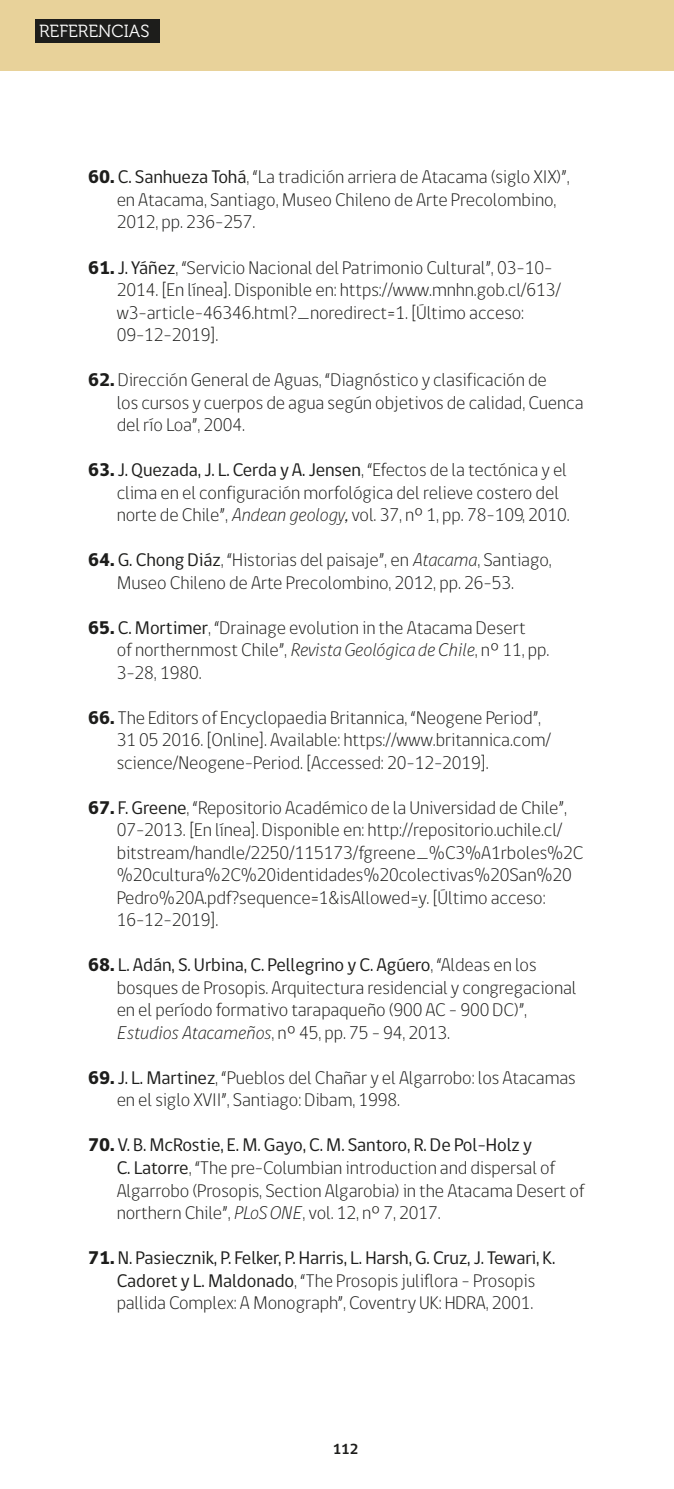
<style>
.page{position:relative;width:674px;height:1489px;background:#fff}
.page>*{position:absolute;margin:0;border:0;box-sizing:border-box;transform-origin:0 0}
.t1{font:300 18.75px/22.5px "gob CL";letter-spacing:-.005em;color:#1d1d1b}
.t2{font:17.5px "Museo 300";color:#fff}
.t3{font:700 15px "gob CL";color:#1d1d1b}
.s1{font-weight:800}
.s2{font-weight:400}
.s3{font-family:"Digna";font-weight:100;font-style:italic}
</style>
<div class="page">
<div style="left:0;top:0;width:673px;height:71px;background:#e8d29a"></div>
<div style="left:35px;top:19px;width:125px;height:24px;background:#1d1d1b"></div>
<p class="t2" style="left:39px;top:21px;width:112px">REFERENCIAS</p>
<p class="t1" style="left:117px;top:166px;width:454px;text-indent:-28px"><span class="s1">60.</span> <span class="s2">C. Sanhueza Tohá</span>, “La tradición arriera de Atacama (siglo XIX)”, en Atacama, Santiago, Museo Chileno de Arte Precolombino,<br>2012, pp. 236-257.</p>
<p class="t1" style="left:117px;top:256px;width:445px;text-indent:-28px"><span class="s1">61.</span> <span class="s2">J. Yáñez</span>, “Servicio Nacional del Patrimonio Cultural”, 03-10- 2014. [En línea]. Disponible en: https://www.mnhn.gob.cl/613/ w3-article-46346.html?_noredirect=1. [Último acceso:<br>09-12-2019].</p>
<p class="t1" style="left:117px;top:369px;width:468px;text-indent:-28px"><span class="s1">62.</span> Dirección General de Aguas, “Diagnóstico y clasificación de<br>los cursos y cuerpos de agua según objetivos de calidad, Cuenca del río Loa”, 2004.</p>
<p class="t1" style="left:117px;top:459px;width:454px;text-indent:-28px"><span class="s1">63.</span> <span class="s2">J. Quezada, J. L. Cerda y A. Jensen</span>, “Efectos de la tectónica y el clima en el configuración morfológica del relieve costero del norte de Chile”, <span class="s3">Andean geology,</span> vol. 37, nº 1, pp. 78-109, 2010.</p>
<p class="t1" style="left:88px;top:549px;width:465px;text-align:center"><span class="s1">64.</span> <span class="s2">G. Chong Diáz</span>, “Historias del paisaje”, en <span class="s3">Atacama</span>, Santiago,<br>Museo Chileno de Arte Precolombino, 2012, pp. 26-53.</p>
<p class="t1" style="left:117px;top:616px;width:434px;text-indent:-28px"><span class="s1">65.</span> <span class="s2">C. Mortimer</span>, “Drainage evolution in the Atacama Desert<br>of northernmost Chile”, <span class="s3">Revista Geológica de Chile</span>, nº 11, pp.<br>3-28, 1980.</p>
<p class="t1" style="left:117px;top:706px;width:435px;text-indent:-28px"><span class="s1">66.</span> The Editors of Encyclopaedia Britannica, “Neogene Period”,<br>31 05 2016. [Online]. Available: https://www.britannica.com/ science/Neogene-Period. [Accessed: 20-12-2019].</p>
<p class="t1" style="left:117px;top:796px;width:468px;text-indent:-28px"><span class="s1">67.</span> <span class="s2">F. Greene</span>, “Repositorio Académico de la Universidad de Chile”, 07-2013. [En línea]. Disponible en: http://repositorio.uchile.cl/ bitstream/handle/2250/115173/fgreene_%C3%A1rboles%2C %20cultura%2C%20identidades%20colectivas%20San%20<br>Pedro%20A.pdf?sequence=1&amp;isAllowed=y. [Último acceso:<br>16-12-2019].</p>
<p class="t1" style="left:117px;top:954px;width:461px;text-indent:-28px"><span class="s1">68.</span> <span class="s2">L. Adán, S. Urbina, C. Pellegrino y C. Agúero</span>, “Aldeas en los bosques de Prosopis. Arquitectura residencial y congregacional en el período formativo tarapaqueño (900 AC - 900 DC)”, <span class="s3">Estudios Atacameños</span>, nº 45, pp. 75 - 94, 2013.</p>
<p class="t1" style="left:117px;top:1066px;width:460px;text-indent:-28px"><span class="s1">69.</span> <span class="s2">J. L. Martinez</span>, “Pueblos del Chañar y el Algarrobo: los Atacamas en el siglo XVII”, Santiago: Dibam, 1998.</p>
<p class="t1" style="left:117px;top:1134px;width:469px;text-indent:-28px"><span class="s1">70.</span> <span class="s2">V. B. McRostie, E. M. Gayo, C. M. Santoro, R. De Pol-Holz y<br>C. Latorre</span>, “The pre-Columbian introduction and dispersal of Algarrobo (Prosopis, Section Algarobia) in the Atacama Desert of northern Chile”, <span class="s3">PLoS ONE</span>, vol. 12, nº 7, 2017.</p>
<p class="t1" style="left:88px;top:1246px;width:468px;text-align:center"><span class="s1">71.</span> <span class="s2">N. Pasiecznik, P. Felker, P. Harris, L. Harsh, G. Cruz, J. Tewari, K.<br>Cadoret y L. Maldonado</span>, “The Prosopis juliflora - Prosopis pallida Complex: A Monograph”, Coventry UK: HDRA, 2001.</p>
<p class="t3" style="left:332px;top:1438px;width:27px">112</p>
</div>
